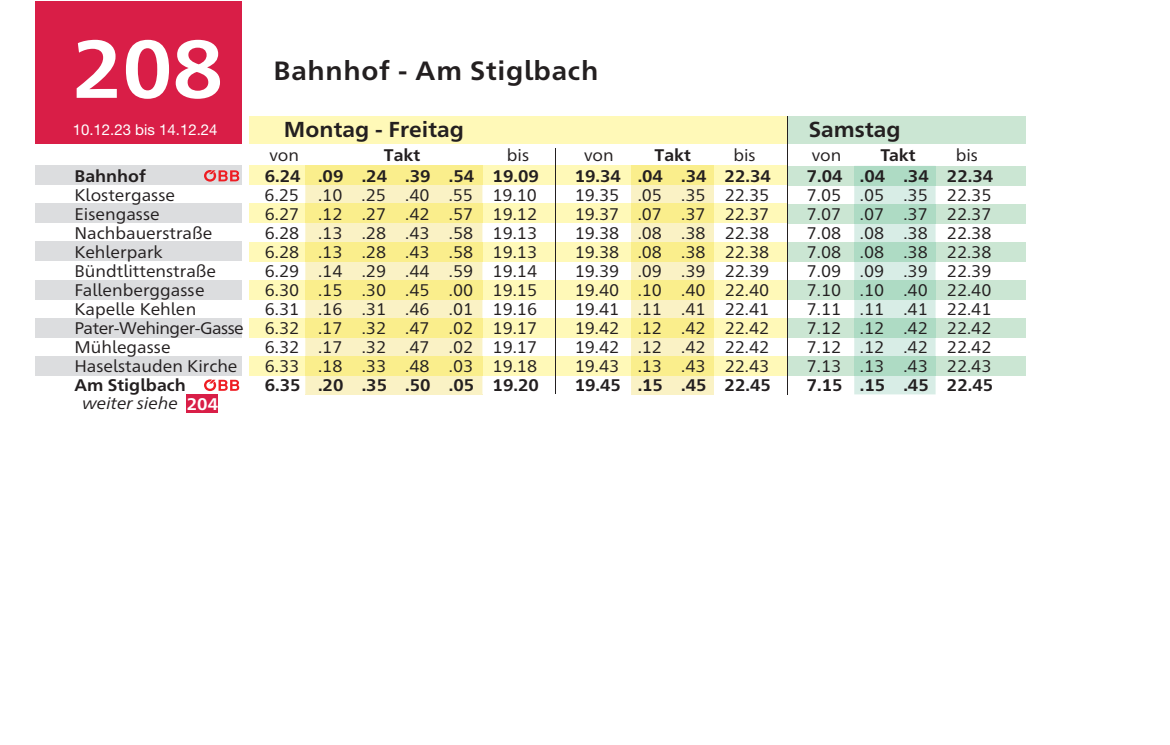
<style>
.page{position:relative;width:1170px;height:745px;background:#fff}
.page>*{position:absolute;margin:0;border:0;box-sizing:border-box;transform-origin:0 0}
.t1{font:700 81.75px "Neue Frutiger 1450 for VV";color:#fff}
.t2{font:700 26.5px "Neue Frutiger 1450 for VV";letter-spacing:.025em;color:#231f20;scale:1.04 1}
.t3{font:700 21.5px "Neue Frutiger 1450 for VV";letter-spacing:.005em;color:#231f20;scale:1.04 1}
.t4{font:16.75px/19px "Neue Frutiger 1450 for VV";color:#231f20;scale:1.04 1}
.t5{font:700 16.75px "Neue Frutiger 1450 for VV";color:#231f20;scale:1.04 1}
.t6{font:italic 16.75px "Neue Frutiger 1450 for VV";color:#231f20;scale:1.04 1}
.t7{font:700 16.75px "Neue Frutiger 1450 for VV";color:#fff;scale:1.04 1}
.t8{font:15px "Helvetica Neue LT Pro";color:#fff}
.s1{font-weight:700}
</style>
<div class="page">
<div style="left:248px;top:166px;width:538px;height:19px;background:#fff9b8"></div>
<div style="left:248px;top:204px;width:538px;height:19px;background:#fff9b8"></div>
<div style="left:248px;top:242px;width:538px;height:19px;background:#fff9b8"></div>
<div style="left:248px;top:280px;width:538px;height:19px;background:#fff9b8"></div>
<div style="left:248px;top:318px;width:538px;height:19px;background:#fff9b8"></div>
<div style="left:248px;top:356px;width:538px;height:19px;background:#fff9b8"></div>
<div style="left:35px;top:1px;width:209px;height:143px;background:#d91e47"></div>
<div style="left:787px;top:166px;width:238px;height:19px;background:#cbe6d3"></div>
<div style="left:787px;top:204px;width:238px;height:19px;background:#cbe6d3"></div>
<div style="left:787px;top:242px;width:238px;height:19px;background:#cbe6d3"></div>
<div style="left:787px;top:280px;width:238px;height:19px;background:#cbe6d3"></div>
<div style="left:787px;top:318px;width:238px;height:19px;background:#cbe6d3"></div>
<div style="left:787px;top:356px;width:238px;height:19px;background:#cbe6d3"></div>
<div style="left:787px;top:116px;width:238px;height:28px;background:#cbe6d3"></div>
<div style="left:246px;top:116px;width:540px;height:28px;background:#fff9b8"></div>
<div style="left:305px;top:185px;width:177px;height:209px;background:#faf2c5"></div>
<div style="left:305px;top:166px;width:177px;height:19px;background:#faee8c"></div>
<div style="left:305px;top:204px;width:177px;height:19px;background:#faee8c"></div>
<div style="left:305px;top:242px;width:177px;height:19px;background:#faee8c"></div>
<div style="left:305px;top:280px;width:177px;height:19px;background:#faee8c"></div>
<div style="left:305px;top:318px;width:177px;height:19px;background:#faee8c"></div>
<div style="left:305px;top:356px;width:177px;height:19px;background:#faee8c"></div>
<hr style="left:305px;top:394px;width:177px;height:1px;background:#faf2c5">
<div style="left:631px;top:185px;width:83px;height:209px;background:#faf2c5"></div>
<div style="left:631px;top:166px;width:83px;height:19px;background:#faee8c"></div>
<div style="left:631px;top:204px;width:83px;height:19px;background:#faee8c"></div>
<div style="left:631px;top:242px;width:83px;height:19px;background:#faee8c"></div>
<div style="left:631px;top:280px;width:83px;height:19px;background:#faee8c"></div>
<div style="left:631px;top:318px;width:83px;height:19px;background:#faee8c"></div>
<div style="left:631px;top:356px;width:83px;height:19px;background:#faee8c"></div>
<hr style="left:631px;top:394px;width:83px;height:1px;background:#faf2c5">
<div style="left:854px;top:185px;width:81px;height:209px;background:#d8ede6"></div>
<div style="left:854px;top:166px;width:81px;height:19px;background:#aedbc4"></div>
<div style="left:854px;top:204px;width:81px;height:19px;background:#aedbc4"></div>
<div style="left:854px;top:242px;width:81px;height:19px;background:#aedbc4"></div>
<div style="left:854px;top:280px;width:81px;height:19px;background:#aedbc4"></div>
<div style="left:854px;top:318px;width:81px;height:19px;background:#aedbc4"></div>
<div style="left:854px;top:356px;width:81px;height:19px;background:#aedbc4"></div>
<div style="left:35px;top:166px;width:211px;height:19px;background:#dcdddf"></div>
<div style="left:35px;top:204px;width:211px;height:19px;background:#dcdddf"></div>
<div style="left:35px;top:242px;width:211px;height:19px;background:#dcdddf"></div>
<div style="left:35px;top:280px;width:211px;height:19px;background:#dcdddf"></div>
<div style="left:35px;top:318px;width:211px;height:19px;background:#dcdddf"></div>
<div style="left:35px;top:356px;width:211px;height:19px;background:#dcdddf"></div>
<hr style="left:787px;top:116px;width:1px;height:278px;background:#231f20">
<div style="left:243px;top:1px;width:6px;height:429px;background:#fff"></div>
<hr style="left:555px;top:148px;width:1px;height:246px;background:#231f20">
<svg style="left:204px;top:170px;width:35px;height:11px"></svg>
<svg style="left:204px;top:379px;width:35px;height:12px"></svg>
<div style="left:187px;top:394px;width:31px;height:18px;background:#d91e47"></div>
<p class="t1" style="left:72px;top:10px;width:152px">208</p>
<p class="t8" style="left:73px;top:120px;width:146px">10.12.23 bis 14.12.24</p>
<p class="t5" style="left:74px;top:164px;width:70px">Bahnhof</p>
<p class="t4" style="left:74px;top:203px;width:164px">Eisengasse<br>Nachbauerstraße<br>Kehlerpark<br>Bündtlittenstraße<br>Fallenberggasse<br>Kapelle Kehlen<br>Pater-Wehinger-Gasse<br>Mühlegasse<br>Haselstauden Kirche<br><span class="s1">Am Stiglbach</span></p>
<p class="t4" style="left:74px;top:184px;width:98px">Klostergasse</p>
<p class="t6" style="left:82px;top:391px;width:93px">weiter siehe</p>
<p class="t7" style="left:187px;top:391px;width:32px">204</p>
<p class="t2" style="left:273px;top:51px;width:314px">Bahnhof - Am Stiglbach</p>
<p class="t3" style="left:284px;top:114px;width:175px">Montag - Freitag</p>
<p class="t3" style="left:808px;top:114px;width:90px">Samstag</p>
<p class="t4" style="left:269px;top:144px;width:30px">von</p>
<p class="t5" style="left:384px;top:143px;width:36px">Takt</p>
<p class="t4" style="left:584px;top:144px;width:30px">von</p>
<p class="t5" style="left:654px;top:143px;width:36px">Takt</p>
<p class="t4" style="left:811px;top:144px;width:30px">von</p>
<p class="t5" style="left:880px;top:143px;width:35px">Takt</p>
<p class="t4" style="left:955px;top:144px;width:23px">bis</p>
<p class="t4" style="left:507px;top:144px;width:23px">bis</p>
<p class="t4" style="left:733px;top:144px;width:23px">bis</p>
<p class="t5" style="left:265px;top:164px;width:36px">6.24</p>
<p class="t4" style="left:265px;top:203px;width:35px;text-align:justify">6.27<br>6.28<br>6.28<br>6.29<br>6.30<br>6.31<br>6.32</p>
<p class="t4" style="left:265px;top:355px;width:36px">6.33<br><span class="s1">6.35</span></p>
<p class="t4" style="left:264px;top:184px;width:35px">6.25</p>
<p class="t4" style="left:265px;top:336px;width:35px">6.32</p>
<p class="t5" style="left:318px;top:164px;width:26px">.09</p>
<p class="t4" style="left:318px;top:203px;width:25px;text-align:justify">.12 .13 .13 .14 .15 .16 .17</p>
<p class="t4" style="left:318px;top:355px;width:26px">.18 <span class="s1">.20</span></p>
<p class="t4" style="left:318px;top:184px;width:25px">.10</p>
<p class="t4" style="left:318px;top:336px;width:25px">.17</p>
<p class="t5" style="left:362px;top:164px;width:26px">.24</p>
<p class="t4" style="left:362px;top:203px;width:25px;text-align:justify">.27 .28 .28 .29 .30 .31 .32</p>
<p class="t4" style="left:362px;top:355px;width:26px">.33 <span class="s1">.35</span></p>
<p class="t4" style="left:361px;top:184px;width:25px">.25</p>
<p class="t4" style="left:362px;top:336px;width:25px">.32</p>
<p class="t5" style="left:405px;top:164px;width:26px">.39</p>
<p class="t4" style="left:405px;top:203px;width:25px;text-align:justify">.42 .43 .43 .44 .45 .46 .47</p>
<p class="t4" style="left:405px;top:355px;width:26px">.48 <span class="s1">.50</span></p>
<p class="t4" style="left:405px;top:184px;width:25px">.40</p>
<p class="t4" style="left:405px;top:336px;width:25px">.47</p>
<p class="t5" style="left:449px;top:164px;width:26px">.54</p>
<p class="t4" style="left:449px;top:203px;width:25px;text-align:justify">.57 .58 .58 .59 .00 .01 .02</p>
<p class="t4" style="left:449px;top:355px;width:26px">.03 <span class="s1">.05</span></p>
<p class="t4" style="left:448px;top:184px;width:25px">.55</p>
<p class="t4" style="left:449px;top:336px;width:25px">.02</p>
<p class="t5" style="left:492px;top:164px;width:46px">19.09</p>
<p class="t4" style="left:492px;top:203px;width:44px;text-align:justify">19.12<br>19.13<br>19.13<br>19.14<br>19.15<br>19.16<br>19.17</p>
<p class="t4" style="left:492px;top:355px;width:46px">19.18<br><span class="s1">19.20</span></p>
<p class="t4" style="left:492px;top:184px;width:44px">19.10</p>
<p class="t4" style="left:492px;top:336px;width:44px">19.17</p>
<p class="t5" style="left:574px;top:164px;width:46px">19.34</p>
<p class="t4" style="left:574px;top:203px;width:44px;text-align:justify">19.37<br>19.38<br>19.38<br>19.39<br>19.40<br>19.41<br>19.42</p>
<p class="t4" style="left:574px;top:355px;width:46px">19.43<br><span class="s1">19.45</span></p>
<p class="t4" style="left:574px;top:184px;width:44px">19.35</p>
<p class="t4" style="left:574px;top:336px;width:44px">19.42</p>
<p class="t5" style="left:637px;top:164px;width:26px">.04</p>
<p class="t4" style="left:637px;top:203px;width:25px;text-align:justify">.07 .08 .08 .09 .10 .11 .12</p>
<p class="t4" style="left:637px;top:355px;width:26px">.13 <span class="s1">.15</span></p>
<p class="t4" style="left:637px;top:184px;width:25px">.05</p>
<p class="t4" style="left:637px;top:336px;width:25px">.12</p>
<p class="t5" style="left:681px;top:164px;width:26px">.34</p>
<p class="t4" style="left:681px;top:203px;width:25px;text-align:justify">.37 .38 .38 .39 .40 .41 .42</p>
<p class="t4" style="left:681px;top:355px;width:26px">.43 <span class="s1">.45</span></p>
<p class="t4" style="left:681px;top:184px;width:25px">.35</p>
<p class="t4" style="left:681px;top:336px;width:25px">.42</p>
<p class="t5" style="left:724px;top:164px;width:46px">22.34</p>
<p class="t4" style="left:724px;top:203px;width:44px;text-align:justify">22.37<br>22.38<br>22.38<br>22.39<br>22.40<br>22.41<br>22.42</p>
<p class="t4" style="left:724px;top:355px;width:46px">22.43<br><span class="s1">22.45</span></p>
<p class="t4" style="left:724px;top:184px;width:44px">22.35</p>
<p class="t4" style="left:724px;top:336px;width:44px">22.42</p>
<p class="t5" style="left:806px;top:164px;width:36px">7.04</p>
<p class="t4" style="left:806px;top:203px;width:35px;text-align:justify">7.07<br>7.08<br>7.08<br>7.09<br>7.10<br>7.11<br>7.12</p>
<p class="t4" style="left:806px;top:355px;width:36px">7.13<br><span class="s1">7.15</span></p>
<p class="t4" style="left:806px;top:184px;width:35px">7.05</p>
<p class="t4" style="left:806px;top:336px;width:35px">7.12</p>
<p class="t5" style="left:859px;top:164px;width:26px">.04</p>
<p class="t4" style="left:859px;top:203px;width:25px;text-align:justify">.07 .08 .08 .09 .10 .11 .12</p>
<p class="t4" style="left:859px;top:355px;width:26px">.13 <span class="s1">.15</span></p>
<p class="t4" style="left:859px;top:184px;width:25px">.05</p>
<p class="t4" style="left:859px;top:336px;width:25px">.12</p>
<p class="t5" style="left:903px;top:164px;width:26px">.34</p>
<p class="t4" style="left:903px;top:203px;width:25px;text-align:justify">.37 .38 .38 .39 .40 .41 .42</p>
<p class="t4" style="left:903px;top:355px;width:26px">.43 <span class="s1">.45</span></p>
<p class="t4" style="left:903px;top:184px;width:25px">.35</p>
<p class="t4" style="left:903px;top:336px;width:25px">.42</p>
<p class="t5" style="left:946px;top:164px;width:46px">22.34</p>
<p class="t4" style="left:946px;top:203px;width:44px;text-align:justify">22.37<br>22.38<br>22.38<br>22.39<br>22.40<br>22.41<br>22.42</p>
<p class="t4" style="left:946px;top:355px;width:46px">22.43<br><span class="s1">22.45</span></p>
<p class="t4" style="left:946px;top:184px;width:44px">22.35</p>
<p class="t4" style="left:946px;top:336px;width:44px">22.42</p>
</div>
